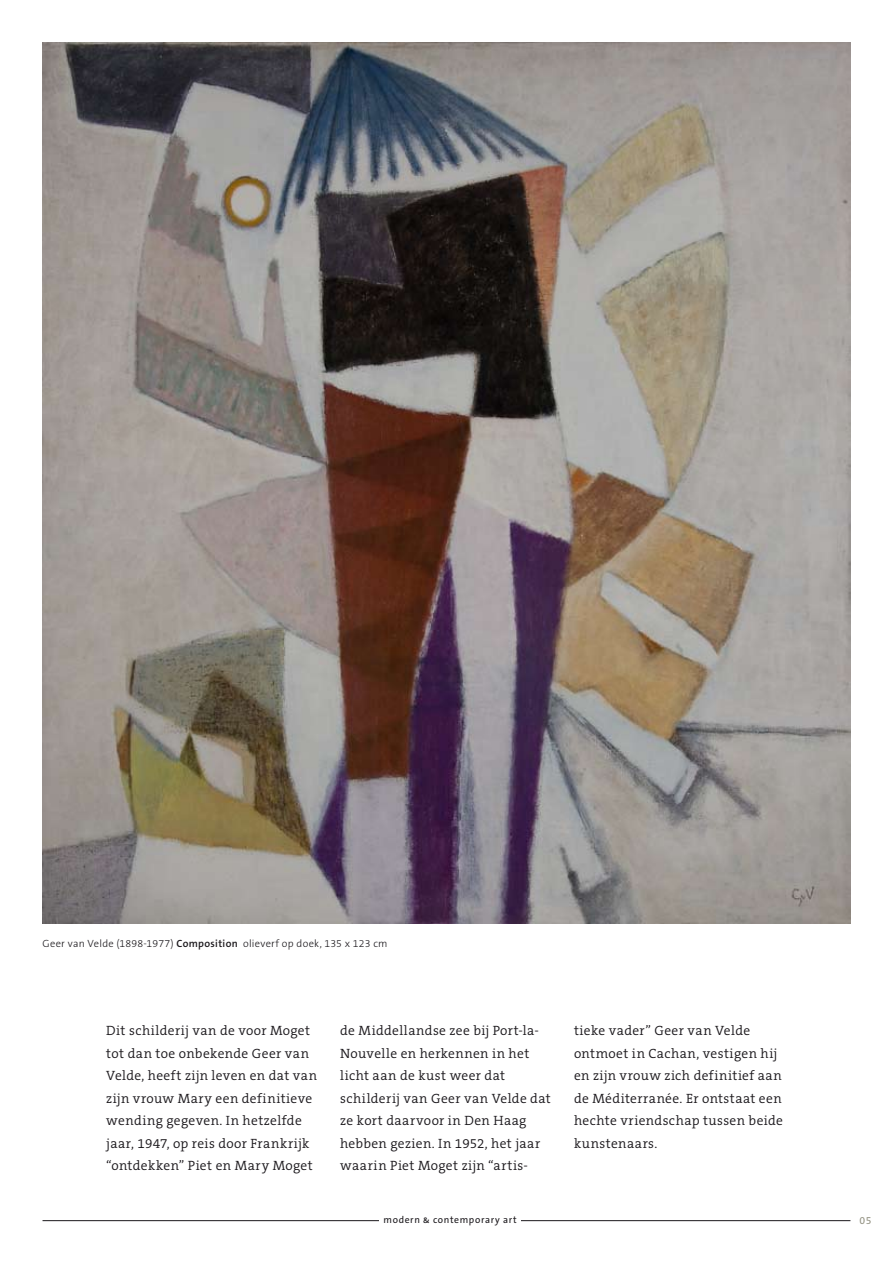
<style>
.page{position:relative;width:893px;height:1263px;background:#fff}
.page>*{position:absolute;margin:0;border:0;box-sizing:border-box;transform-origin:0 0}
.t1{font:300 13.5px/22.5px "The Serif B4";letter-spacing:.03em;color:#1a171b}
.t2{font:300 10.5px "The Sans B3";letter-spacing:.025em;color:#1a171b}
.t3{font:10.5px "The Sans B5 Plain";color:#929181}
.t4{font:9.75px "The Sans B5 Plain";letter-spacing:.065em;color:#1a171b}
.s1{font-family:"The Sans OT6";font-weight:600}
.s2{font-family:"The Sans B6";font-weight:600}
.s3{font-family:"The Sans Caps"}
</style>
<div class="page">
<hr style="left:43px;top:1220px;width:807px;height:1px;background:#1a171b">
<div style="left:379px;top:1216px;width:142px;height:14px;background:#fff"></div>
<img style="left:43px;top:43px;width:807px;height:880px">
<p class="t2" style="left:43px;top:937px;width:347px">Geer van Velde (1898-1977) <span class="s1">Com</span><span class="s2">position</span> olieverf op doek, 135 x 123 cm</p>
<p class="t1" style="left:106px;top:1020px;width:212px">Dit schilderij van de voor Moget tot dan toe onbekende Geer van<br>Velde, heeft zijn leven en dat van zijn vrouw Mary een definitieve wending gegeven. In hetzelfde jaar, 1947, op reis door Frankrijk “ontdekken” Piet en Mary Moget</p>
<p class="t1" style="left:340px;top:1020px;width:212px">de Middellandse zee bij Port-la-<br>Nouvelle en herkennen in het licht aan de kust weer dat schilderij van Geer van Velde dat ze kort daarvoor in Den Haag hebben gezien. In 1952, het jaar waarin Piet Moget zijn “artis-</p>
<p class="t1" style="left:574px;top:1020px;width:210px">tieke vader” Geer van Velde ontmoet in Cachan, vestigen hij en zijn vrouw zich definitief aan de Méditerranée. Er ontstaat een hechte vriendschap tussen beide kunstenaars.</p>
<p class="t4" style="left:383px;top:1214px;width:135px">modern <span class="s3">&amp;</span> contemporary art</p>
<p class="t3" style="left:860px;top:1214px;width:14px">05</p>
</div>
